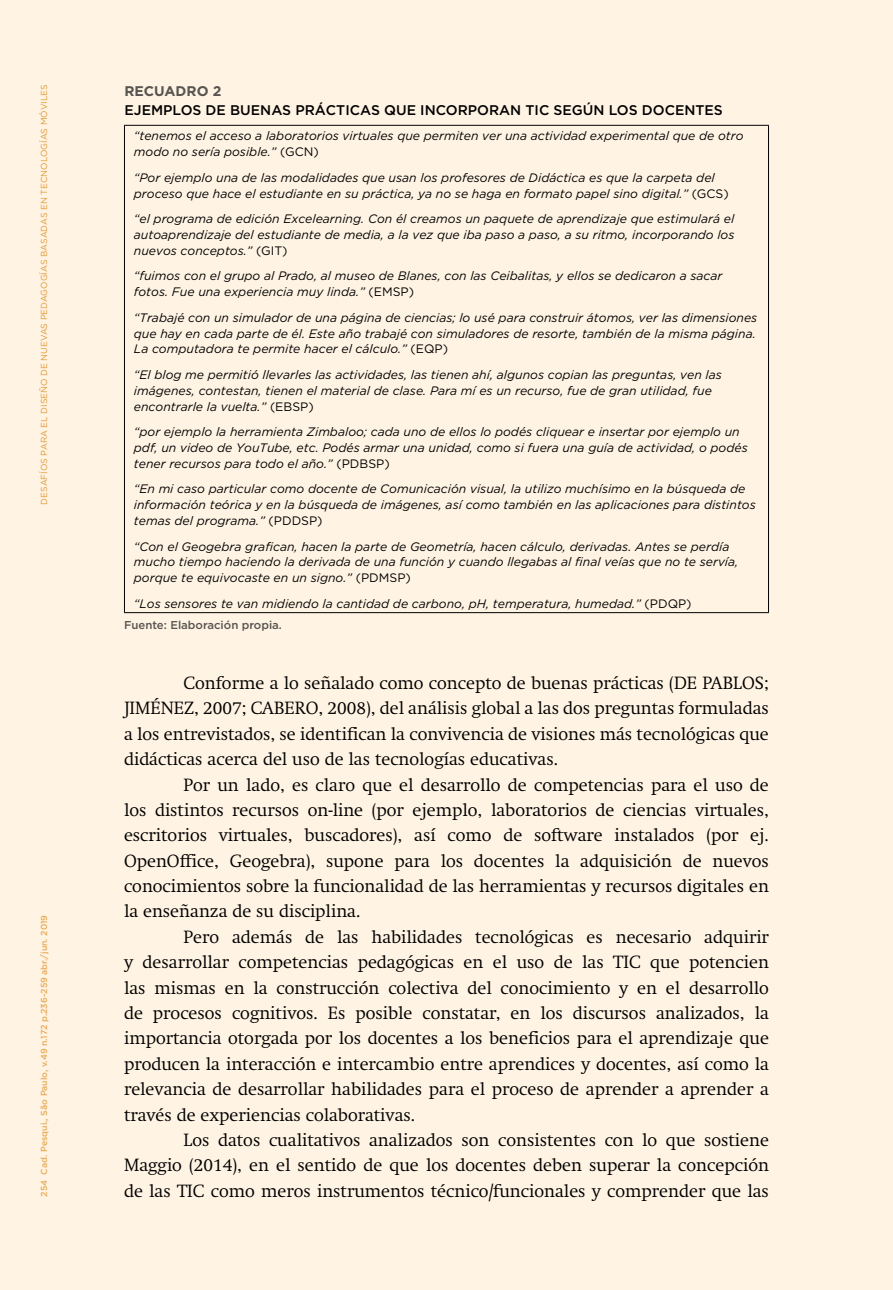
<style>
.page{position:relative;width:893px;height:1290px;background:#fff3e3}
.page>*{position:absolute;margin:0;border:0;box-sizing:border-box;transform-origin:0 0}
.t1{font:300 17.5px/25.4px "Swift";color:#000;text-align:justify}
.t2{font:500 14px "Gotham HTF";color:#000}
.t3{font:700 14px "Gotham HTF";color:#58595b}
.t4{font:italic 12.25px/15.8px "Gotham HTF";color:#000}
.t5{font:500 11.38px "Gotham HTF";color:#58595b}
.t6{font:8.75px "Gotham HTF";color:#e1a13e}
.t7{font:500 8.75px "Gotham HTF";color:#e7b465}
.s1{font-style:normal}
</style>
<div class="page">
<p class="t6" style="left:39px;top:505px;width:422px;rotate:-90deg">DESAFÍOS PARA EL DISEÑO DE NUEVAS PEDAGOGÍAS BASADAS EN TECNOLOGÍAS MÓVILES</p>
<p class="t7" style="left:39px;top:1196px;width:283px;rotate:-90deg">254 Cad. Pesqui., São Paulo, v.49 n.172 p.236-259 abr./jun. 2019</p>
<p class="t3" style="left:124px;top:83px;width:99px">RECUADRO 2</p>
<p class="t2" style="left:124px;top:102px;width:600px">EJEMPLOS DE BUENAS PRÁCTICAS QUE INCORPORAN TIC SEGÚN LOS DOCENTES</p>
<p class="t4" style="left:134px;top:128px;width:611px">“tenemos el acceso a laboratorios virtuales que permiten ver una actividad experimental que de otro modo no sería posible.” <span class="s1">(GCN)</span></p>
<p class="t4" style="left:134px;top:170px;width:596px">“Por ejemplo una de las modalidades que usan los profesores de Didáctica es que la carpeta del proceso que hace el estudiante en su práctica, ya no se haga en formato papel sino digital.” <span class="s1">(GCS)</span></p>
<p class="t4" style="left:134px;top:211px;width:602px;text-align:justify">“el programa de edición Excelearning. Con él creamos un paquete de aprendizaje que estimulará el autoaprendizaje del estudiante de media, a la vez que iba paso a paso, a su ritmo, incorporando los nuevos conceptos.” <span class="s1">(GIT)</span></p>
<p class="t4" style="left:134px;top:268px;width:590px">“fuimos con el grupo al Prado, al museo de Blanes, con las Ceibalitas, y ellos se dedicaron a sacar fotos. Fue una experiencia muy linda.” <span class="s1">(EMSP)</span></p>
<p class="t4" style="left:134px;top:310px;width:625px">“Trabajé con un simulador de una página de ciencias; lo usé para construir átomos, ver las dimensiones que hay en cada parte de él. Este año trabajé con simuladores de resorte, también de la misma página.<br>La computadora te permite hacer el cálculo.” <span class="s1">(EQP)</span></p>
<p class="t4" style="left:134px;top:367px;width:589px">“El blog me permitió llevarles las actividades, las tienen ahí, algunos copian las preguntas, ven las imágenes, contestan, tienen el material de clase. Para mí es un recurso, fue de gran utilidad, fue encontrarle la vuelta.” <span class="s1">(EBSP)</span></p>
<p class="t4" style="left:134px;top:424px;width:615px">“por ejemplo la herramienta Zimbaloo; cada uno de ellos lo podés cliquear e insertar por ejemplo un pdf, un video de YouTube, etc. Podés armar una unidad, como si fuera una guía de actividad, o podés tener recursos para todo el año.” <span class="s1">(PDBSP)</span></p>
<p class="t4" style="left:134px;top:481px;width:623px">“En mi caso particular como docente de Comunicación visual, la utilizo muchísimo en la búsqueda de información teórica y en la búsqueda de imágenes, así como también en las aplicaciones para distintos temas del programa.” <span class="s1">(PDDSP)</span></p>
<p class="t4" style="left:134px;top:538px;width:606px">“Con el Geogebra grafican, hacen la parte de Geometría, hacen cálculo, derivadas. Antes se perdía mucho tiempo haciendo la derivada de una función y cuando llegabas al final veías que no te servía, porque te equivocaste en un signo.” <span class="s1">(PDMSP)</span></p>
<p class="t4" style="left:134px;top:595px;width:559px">“Los sensores te van midiendo la cantidad de carbono, pH, temperatura, humedad.” <span class="s1">(PDQP)</span></p>
<p class="t5" style="left:124px;top:619px;width:160px">Fuente: Elaboración propia.</p>
<p class="t1" style="left:124px;top:670px;width:646px;text-indent:60px">Conforme a lo señalado como concepto de buenas prácticas (DE PABLOS; JIMÉNEZ, 2007; CABERO, 2008), del análisis global a las dos preguntas formuladas a los entrevistados, se identifican la convivencia de visiones más tecnológicas que didácticas acerca del uso de las tecnologías educativas.</p>
<p class="t1" style="left:124px;top:772px;width:646px;text-indent:60px">Por un lado, es claro que el desarrollo de competencias para el uso de los distintos recursos on-line (por ejemplo, laboratorios de ciencias virtuales, escritorios virtuales, buscadores), así como de software instalados (por ej.<br>OpenOffice, Geogebra), supone para los docentes la adquisición de nuevos conocimientos sobre la funcionalidad de las herramientas y recursos digitales en la enseñanza de su disciplina.</p>
<p class="t1" style="left:124px;top:924px;width:646px;text-indent:60px">Pero además de las habilidades tecnológicas es necesario adquirir y desarrollar competencias pedagógicas en el uso de las TIC que potencien las mismas en la construcción colectiva del conocimiento y en el desarrollo de procesos cognitivos. Es posible constatar, en los discursos analizados, la importancia otorgada por los docentes a los beneficios para el aprendizaje que producen la interacción e intercambio entre aprendices y docentes, así como la relevancia de desarrollar habilidades para el proceso de aprender a aprender a través de experiencias colaborativas.</p>
<h1 class="t1" style="left:124px;top:1127px;width:646px;text-indent:60px">Los datos cualitativos analizados son consistentes con lo que sostiene Maggio (2014), en el sentido de que los docentes deben superar la concepción de las TIC como meros instrumentos técnico/funcionales y comprender que las</h1>
</div>
